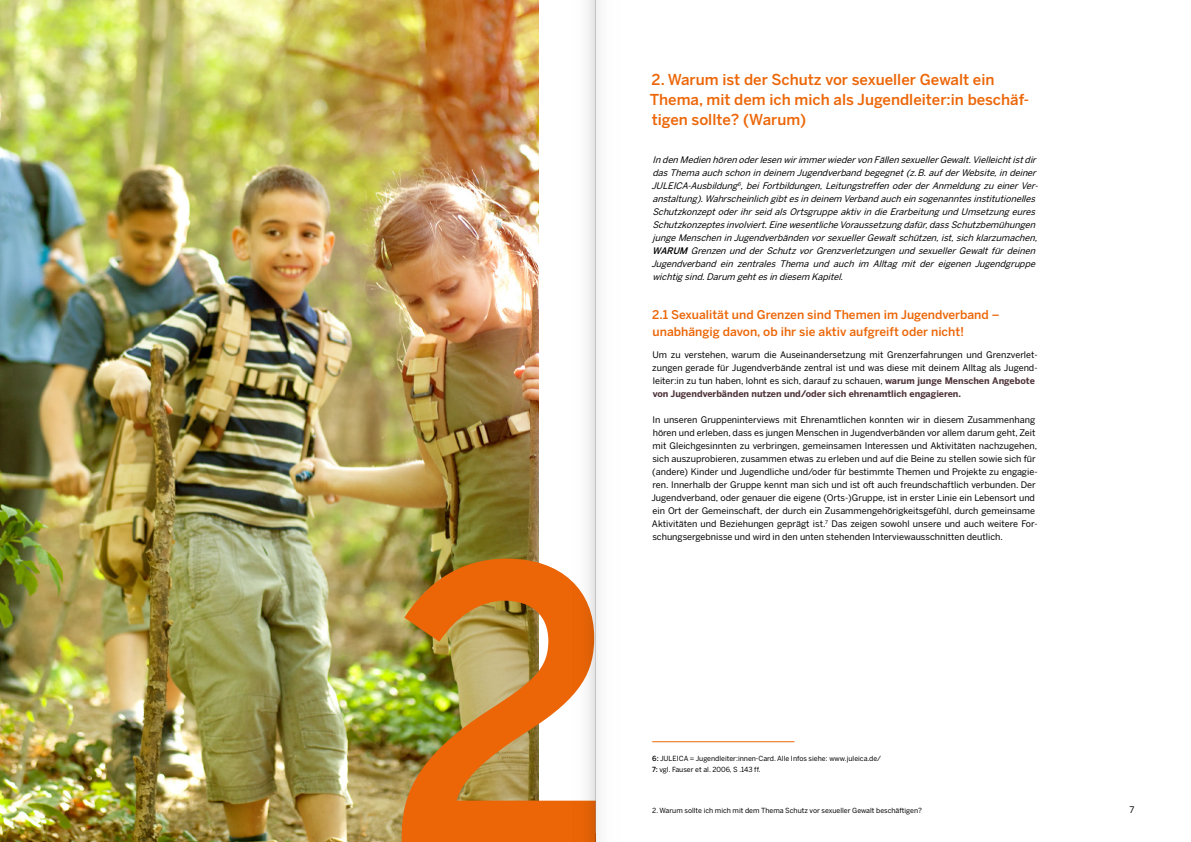
<style>
.page{position:relative;width:1191px;height:842px;background:#fff}
.page>*{position:absolute;margin:0;border:0;box-sizing:border-box;transform-origin:0 0}
.t1{font:500 15px/20px "Benton Sans";color:#ec6608}
.t2{font:500 12px/17px "Benton Sans";color:#ec6608}
.t3{font:9px/13px "Benton Sans";color:#000}
.t4{font:italic 9px/13px "Benton Sans";color:#000}
.t5{font:7px/11px "Benton Sans";color:#000}
.s1{font-weight:500}
.s2{font-weight:700;color:#50363c}
</style>
<div class="page">
<img style="left:0;top:0;width:539px;height:842px">
<div style="left:401px;top:833px;width:194px;height:9px;background:#bd8c42"></div>
<img style="left:402px;top:559px;width:166px;height:283px">
<hr style="left:652px;top:741px;width:142px;height:1px;background:#ec6608">
<hr style="left:595px;top:0;width:1px;height:842px;background:#ededed">
<svg style="left:568px;top:0;width:27px;height:842px"></svg>
<h1 class="t1" style="left:649px;top:69px;width:381px">2. Warum ist der Schutz vor sexueller Gewalt ein<br>Thema, mit dem ich mich als Jugendleiter:in beschäf&shy;tigen sollte? (Warum)</h1>
<p class="t4" style="left:651px;top:153px;width:390px">In den Medien hören oderlesen wirimmerwiedervon Fällen sexuellerGewalt.Vielleichtistdir dasThemaauch schon in deinem Jugendverband begegnet(z.B.aufderWebsite,in deiner JULEICA-Ausbildung<sup>6</sup>,bei Fortbildungen,Leitungstreffen oder derAnmeldung zu einerVer&shy;anstaltung).Wahrscheinlich gibtesin deinem Verband auch ein sogenanntesinstitutionelles Schutzkonzeptoderihrseid alsOrtsgruppeaktivin dieErarbeitungund Umsetzungeures Schutzkonzeptesinvolviert.EinewesentlicheVoraussetzungdafür,dassSchutzbemühungen jungeMenschen in Jugendverbänden vorsexuellerGewaltschützen,ist,sich klarzumachen, <span class="s1">WARUM</span> Grenzen und der Schutz vor Grenzverletzungen und sexueller Gewalt für deinen Jugendverband ein zentrales Thema und auch im Alltag mit der eigenen Jugendgruppe wichtigsind.Darum gehtesin diesem Kapitel.</p>
<h2 class="t2" style="left:652px;top:306px;width:349px">2.1 Sexualität und Grenzen sind Themen im Jugendverband – unabhängig davon, ob ihr sie aktiv aufgreift oder nicht!</h2>
<p class="t3" style="left:652px;top:348px;width:387px">Um zu verstehen, warum die Auseinandersetzung mit Grenzerfahrungen und Grenzverlet&shy;zungen gerade für Jugendverbände zentral ist und was diese mit deinem Alltag als Jugend&shy;leiter:in zu tun haben, lohnt es sich, darauf zu schauen, <span class="s2">warum junge Menschen Angebote von Jugendverbänden nutzen und/oder sich ehrenamtlich engagieren.</span></p>
<p class="t3" style="left:651px;top:413px;width:388px">In unseren Gruppeninterviews mit Ehrenamtlichen konnten wir in diesem Zusammenhang hören und erleben, dass es jungen Menschen in Jugendverbänden vor allem darum geht, Zeit mit Gleichgesinnten zu verbringen, gemeinsamen Interessen und Aktivitäten nachzugehen, sich auszuprobieren, zusammen etwas zu erleben und auf die Beine zu stellen sowie sich für (andere) Kinder und Jugendliche und/oder für bestimmte Themen und Projekte zu engagie&shy;ren. Innerhalb der Gruppe kennt man sich und ist oft auch freundschaftlich verbunden. Der Jugendverband, oder genauer die eigene (Orts-)Gruppe, ist in erster Linie ein Lebensort und ein Ort der Gemeinschaft, der durch ein Zusammengehörigkeitsgefühl, durch gemeinsame Aktivitäten und Beziehungen geprägt ist.<sup>7</sup> Das zeigen sowohl unsere und auch weitere For&shy;schungsergebnisse und wird in den unten stehenden Interviewausschnitten deutlich.</p>
<p class="t5" style="left:652px;top:753px;width:230px"><span class="s1">6:</span> JULEICA = Jugendleiter:innen-Card. Alle Infos siehe: www.juleica.de/<br><span class="s1">7:</span> vgl. Fauser et al. 2006, S .143 ff.</p>
<p class="t5" style="left:652px;top:805px;width:271px">2. Warum sollte ich mich mit dem Thema Schutz vor sexueller Gewalt beschäftigen?</p>
<p class="t3" style="left:1129px;top:803px;width:6px">7</p>
</div>
